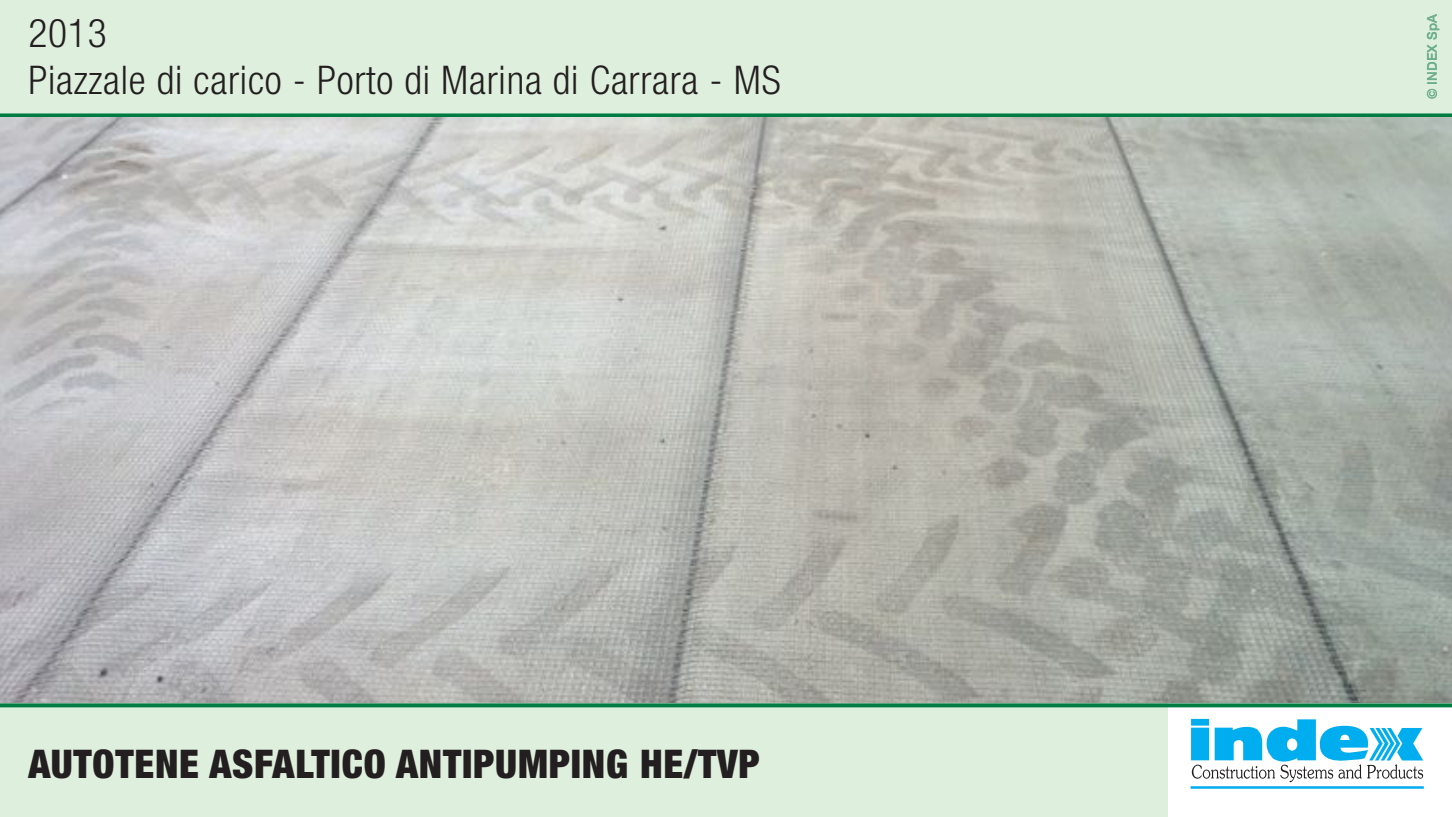
<style>
.page{position:relative;width:1452px;height:817px;background:#fff}
.page>*{position:absolute;margin:0;border:0;box-sizing:border-box;transform-origin:0 0}
.t1{font:300 condensed 39.6px/47.4px "Helvetica Neue";letter-spacing:.02em;color:#231f20}
.t2{font:900 condensed 39.6px "Helvetica Neue";letter-spacing:.02em;color:#231f20}
.t3{font:500 13.2px "Helvetica Neue";letter-spacing:.02em;color:#6dae8d}
</style>
<div class="page">
<div style="left:0;top:0;width:1451px;height:816px;background:#dfefdd"></div>
<svg style="left:0;top:113px;width:1451px;height:4px;background:#1a8954"></svg>
<div style="left:1168px;top:703px;width:283px;height:113px;background:#fff"></div>
<div style="left:1190px;top:786px;width:233px;height:2px;background:#00aeef;border:1px solid #00aeef"></div>
<svg style="left:1191px;top:718px;width:232px;height:64px"></svg>
<svg style="left:0;top:703px;width:1451px;height:4px;background:#158751"></svg>
<img style="left:0;top:118px;width:1451px;height:584px">
<p class="t1" style="left:28px;top:9px;width:754px">2013<br>Piazzale di carico - Porto di Marina di Carrara - MS</p>
<p class="t3" style="left:1424px;top:99px;width:87px;rotate:-90deg">© INDEX SpA</p>
<p class="t2" style="left:28px;top:739px;width:733px">AUTOTENE ASFALTICO ANTIPUMPING HE/TVP</p>
</div>
